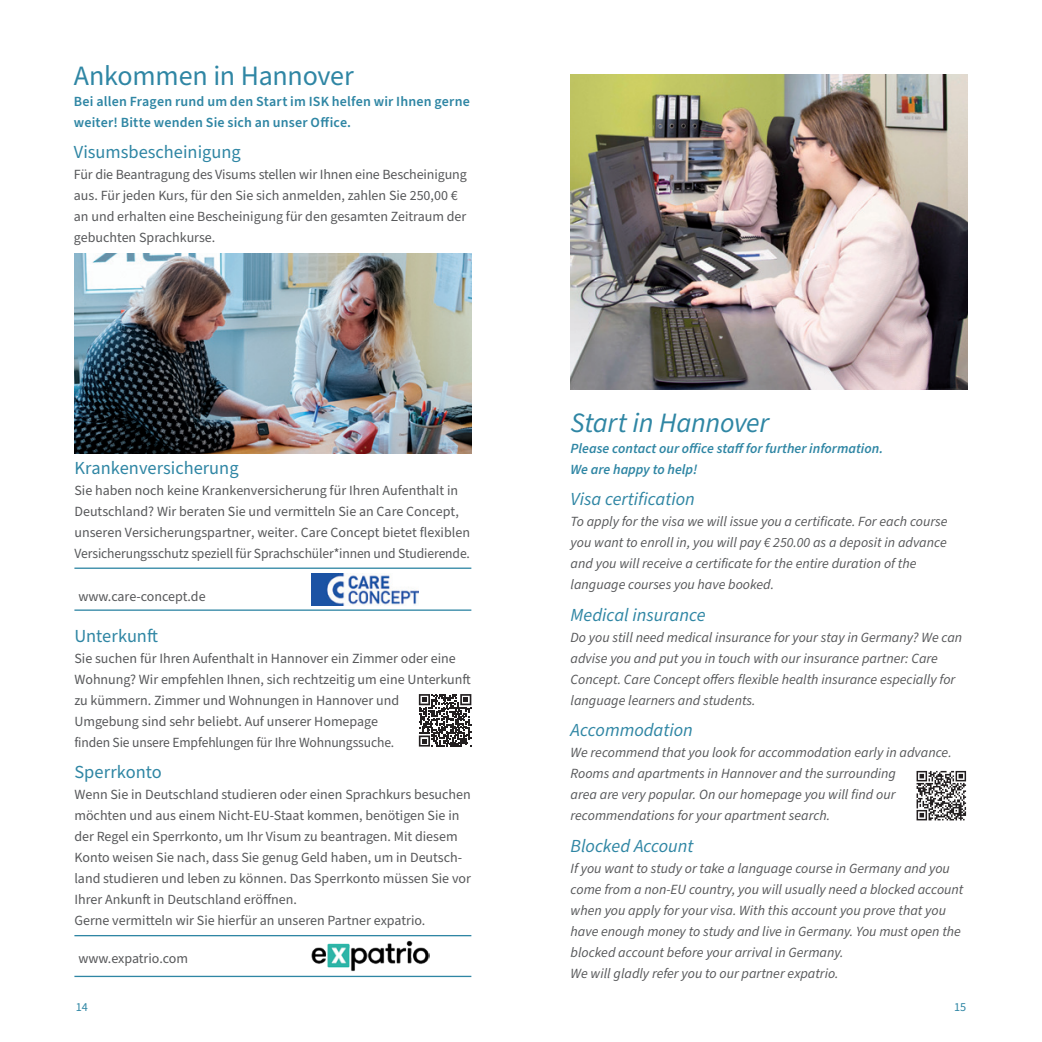
<style>
.page{position:relative;width:1042px;height:1042px;background:#fff}
.page>*{position:absolute;margin:0;border:0;box-sizing:border-box;transform-origin:0 0}
.t1{font:28px "Source Sans Pro";letter-spacing:-.01em;color:#2f86a4}
.t2{font:italic 28px "Source Sans Pro";letter-spacing:-.015em;color:#2f86a4}
.t3{font:italic 18.38px "Source Sans Pro";color:#2f86a4}
.t4{font:18.38px "Source Sans Pro";color:#2f86a4}
.t5{font:14px/21px "Source Sans Pro";color:#57585a}
.t6{font:italic 14px/21px "Source Sans Pro";color:#57585a}
.t7{font:600 14px/21px "Source Sans Pro";letter-spacing:.015em;color:#2f86a4}
.t8{font:italic 600 14px/21px "Source Sans Pro";color:#2f86a4}
.t9{font:12.25px "Source Sans Pro";color:#2f86a4}
</style>
<div class="page">
<svg style="left:916px;top:770px;width:51px;height:51px"></svg>
<svg style="left:916px;top:771px;width:50px;height:49px"></svg>
<img style="left:74px;top:253px;width:398px;height:200px">
<img style="left:570px;top:74px;width:397px;height:315px">
<svg style="left:419px;top:694px;width:52px;height:52px"></svg>
<img style="left:311px;top:940px;width:118px;height:32px">
<hr style="left:74px;top:976px;width:397px;height:1px;background:#2f86a4">
<hr style="left:74px;top:935px;width:397px;height:1px;background:#2f86a4">
<img style="left:312px;top:574px;width:106px;height:32px">
<hr style="left:74px;top:609px;width:397px;height:2px;background:#2f86a4">
<hr style="left:74px;top:567px;width:397px;height:2px;background:#2f86a4">
<h1 class="t1" style="left:74px;top:57px;width:281px">Ankommen in Hannover</h1>
<p class="t7" style="left:74px;top:91px;width:397px">Bei allen Fragen rund um den Start im ISK helfen wir Ihnen gerne weiter! Bitte wenden Sie sich an unser Office.</p>
<h2 class="t4" style="left:74px;top:140px;width:168px">Visumsbescheinigung</h2>
<p class="t5" style="left:74px;top:165px;width:394px">Für die Beantragung des Visums stellen wir Ihnen eine Bescheinigung aus. Für jeden Kurs, für den Sie sich anmelden, zahlen Sie 250,00 € an und erhalten eine Bescheinigung für den gesamten Zeitraum der gebuchten Sprachkurse.</p>
<h2 class="t4" style="left:74px;top:455px;width:166px">Krankenversicherung</h2>
<p class="t5" style="left:74px;top:480px;width:397px">Sie haben noch keine Krankenversicherung für Ihren Aufenthalt in Deutschland? Wir beraten Sie und vermitteln Sie an Care Concept, unseren Versicherungspartner, weiter. Care Concept bietet flexiblen Versicherungsschutz speziell für Sprachschüler*innen und Studierende.</p>
<p class="t5" style="left:78px;top:586px;width:129px">www.care-concept.de</p>
<h2 class="t4" style="left:74px;top:623px;width:85px">Unterkunft</h2>
<p class="t5" style="left:74px;top:648px;width:398px">Sie suchen für Ihren Aufenthalt in Hannover ein Zimmer oder eine Wohnung? Wir empfehlen Ihnen, sich rechtzeitig um eine Unterkunft zu kümmern. Zimmer und Wohnungen in Hannover und<br>Umgebung sind sehr beliebt. Auf unserer Homepage<br>finden Sie unsere Empfehlungen für Ihre Wohnungssuche.</p>
<h2 class="t4" style="left:74px;top:760px;width:89px">Sperrkonto</h2>
<p class="t5" style="left:74px;top:784px;width:398px">Wenn Sie in Deutschland studieren oder einen Sprachkurs besuchen möchten und aus einem Nicht-EU-Staat kommen, benötigen Sie in der Regel ein Sperrkonto, um Ihr Visum zu beantragen. Mit diesem Konto weisen Sie nach, dass Sie genug Geld haben, um in Deutsch&shy;land studieren und leben zu können. Das Sperrkonto müssen Sie vor Ihrer Ankunft in Deutschland eröffnen.<br>Gerne vermitteln wir Sie hierfür an unseren Partner expatrio.</p>
<p class="t5" style="left:78px;top:948px;width:111px">www.expatrio.com</p>
<h1 class="t2" style="left:570px;top:403px;width:200px">Start in Hannover</h1>
<p class="t8" style="left:570px;top:438px;width:314px">Please contact our office staff for further information.<br>We are happy to help!</p>
<h2 class="t3" style="left:570px;top:487px;width:126px">Visa certification</h2>
<p class="t6" style="left:570px;top:511px;width:378px">To apply for the visa we will issue you a certificate. For each course you want to enroll in, you will pay € 250.00 as a deposit in advance and you will receive a certificate for the entire duration of the language courses you have booked.</p>
<h2 class="t3" style="left:570px;top:602px;width:137px">Medical insurance</h2>
<p class="t6" style="left:570px;top:627px;width:393px">Do you still need medical insurance for your stay in Germany? We can advise you and put you in touch with our insurance partner: Care Concept. Care Concept offers flexible health insurance especially for language learners and students.</p>
<h2 class="t3" style="left:570px;top:718px;width:124px">Accommodation</h2>
<p class="t6" style="left:570px;top:742px;width:383px">We recommend that you look for accommodation early in advance.<br>Rooms and apartments in Hannover and the surrounding<br>area are very popular. On our homepage you will find our recommendations for your apartment search.</p>
<h2 class="t3" style="left:570px;top:833px;width:124px">Blocked Account</h2>
<p class="t6" style="left:570px;top:858px;width:394px">If you want to study or take a language course in Germany and you come from a non-EU country, you will usually need a blocked account when you apply for your visa. With this account you prove that you have enough money to study and live in Germany. You must open the blocked account before your arrival in Germany.<br>We will gladly refer you to our partner expatrio.</p>
<p class="t9" style="left:76px;top:999px;width:14px">14</p>
<p class="t9" style="left:954px;top:999px;width:14px">15</p>
</div>
